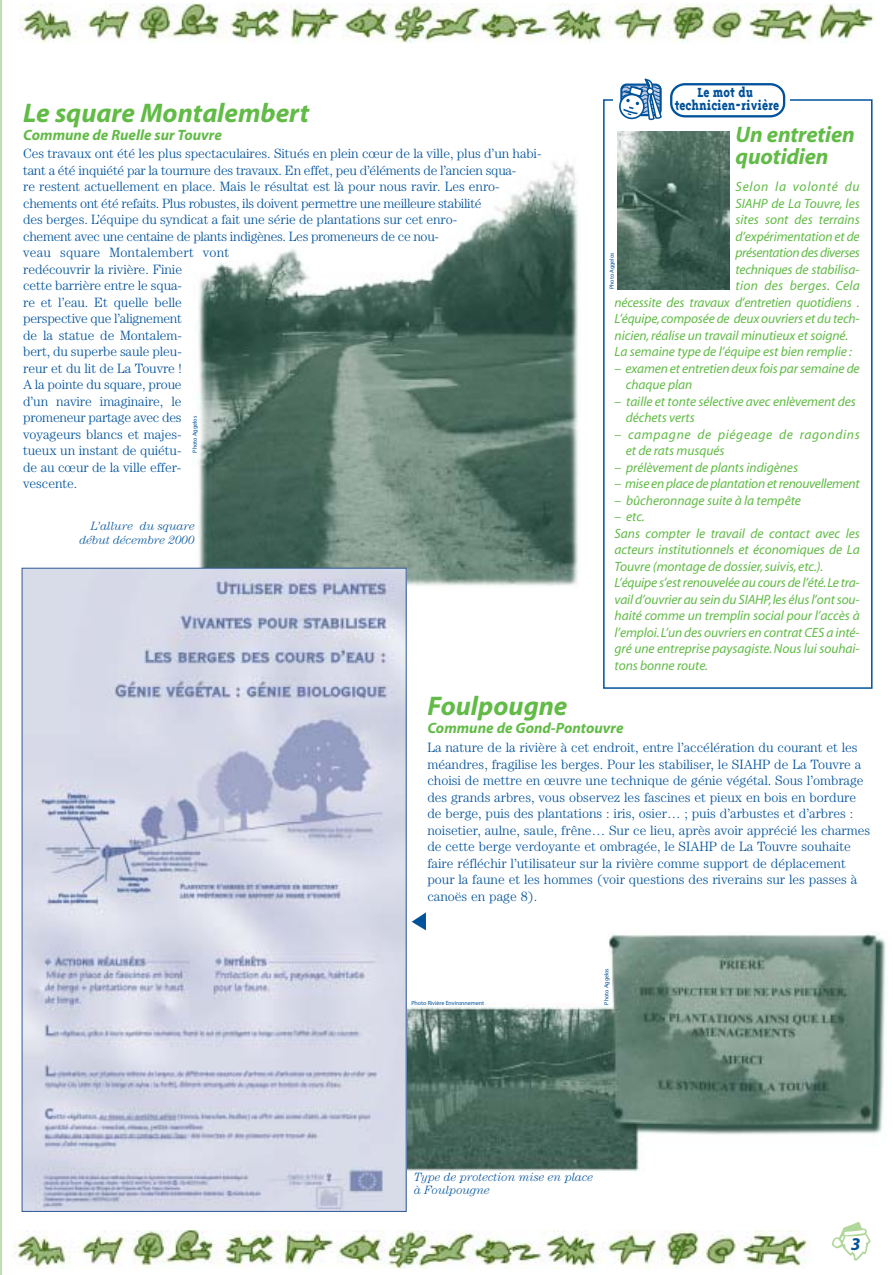
<style>
.page{position:relative;width:893px;height:1275px;background:#fff}
.page>*{position:absolute;margin:0;border:0;box-sizing:border-box;transform-origin:0 0}
.t1{font:italic 700 27px "Myriad";color:#61bb46}
.t2{font:italic 700 22.5px/22.5px "Myriad";letter-spacing:-.005em;color:#61bb46}
.t3{font:italic 700 18px "Myriad";color:#00529b}
.t4{font:800 15.15px/12.9px "Triplex Serif";color:#00529b;text-align:center;scale:.84 1}
.t5{font:italic 700 15px "Myriad";color:#61bb46}
.t6{font:300 13.5px/16.5px "Century";letter-spacing:-.005em;color:#00529b}
.t7{font:italic 13.5px/16.5px "Myriad";letter-spacing:-.005em;color:#61bb46}
.t8{font:italic 13.5px/16.5px "Myriad";letter-spacing:.045em;color:#61bb46}
.t9{font:italic 13.5px "Myriad";letter-spacing:-.03em;color:#61bb46}
.t10{font:italic 13.5px "Myriad";letter-spacing:.02em;color:#61bb46}
.t11{font:italic 13.5px "Myriad";letter-spacing:.055em;color:#61bb46}
.t12{font:italic 300 12px/13.5px "Century";letter-spacing:-.005em;color:#00529b}
.t13{font:6px "Myriad";letter-spacing:-.005em;color:#00529b}
</style>
<div class="page">
<img style="left:192px;top:162px;width:386px;height:427px">
<img style="left:406px;top:931px;width:480px;height:243px">
<svg style="left:831px;top:1222px;width:39px;height:39px"></svg>
<img style="left:18px;top:4px;width:856px;height:39px">
<img style="left:12px;top:1230px;width:797px;height:39px">
<div style="left:603px;top:99px;width:269px;height:590px;border:2px solid #00529b"></div>
<div style="left:613px;top:75px;width:177px;height:51px;background:#fff"></div>
<svg style="left:617px;top:78px;width:45px;height:54px"></svg>
<div style="left:670px;top:83px;width:115px;height:34px;background:#fff;border:2px solid #00529b;border-radius:13px"></div>
<img style="left:617px;top:132px;width:112px;height:157px">
<img style="left:24px;top:570px;width:380px;height:640px">
<svg style="left:411px;top:912px;width:15px;height:18px"></svg>
<div style="left:74px;top:520px;width:122px;height:30px;background:#fff"></div>
<hr style="left:0;top:0;width:1px;height:1275px;background:#bfdfae">
<h1 class="t1" style="left:23px;top:103px;width:287px">Le square Montalembert</h1>
<p class="t5" style="left:23px;top:129px;width:200px">Commune de Ruelle sur Touvre</p>
<p class="t6" style="left:23px;top:146px;width:520px">Ces travaux ont été les plus spectaculaires. Situés en plein cœur de la ville, plus d’un habi&shy;tant a été inquiété par la tournure des travaux. En effet, peu d’éléments de l’ancien squa-<br>re restent actuellement en place. Mais le résultat est là pour nous ravir. Les enro&shy;chements ont été refaits. Plus robustes, ils doivent permettre une meilleure stabilité<br>des berges. L’équipe du syndicat a fait une série de plantations sur cet enro-<br>chement avec une centaine de plants indigènes. Les promeneurs de ce nou-<br>veau square Montalembert vont<br>redécouvrir la rivière. Finie<br>cette barrière entre le squa-<br>re et l’eau. Et quelle belle<br>perspective que l’alignement<br>de la statue de Montalem-<br>bert, du superbe saule pleu-<br>reur et du lit de La Touvre !<br>A la pointe du square, proue<br>d’un navire imaginaire, le<br>promeneur partage avec des<br>voyageurs blancs et majes-<br>tueux un instant de quiétu-<br>de au cœur de la ville effer-<br>vescente.</p>
<p class="t13" style="left:193px;top:453px;width:38px;rotate:-90deg">Photo Aggelos</p>
<p class="t12" style="left:79px;top:520px;width:117px;text-align:right">L’allure du square début décembre 2000</p>
<p class="t4" style="left:674px;top:88px;width:126px">Le mot du technicien-rivière</p>
<h2 class="t2" style="left:735px;top:125px;width:121px">Un entretien quotidien</h2>
<p class="t11" style="left:735px;top:181px;width:126px">Selon la volonté du</p>
<p class="t7" style="left:735px;top:196px;width:126px">SIAHP de La Touvre, les</p>
<p class="t7" style="left:735px;top:212px;width:126px">sites sont des terrains</p>
<p class="t7" style="left:735px;top:229px;width:126px">d’expérimentation et de</p>
<p class="t9" style="left:735px;top:247px;width:126px">présentation des diverses</p>
<p class="t7" style="left:735px;top:262px;width:126px">techniques de stabilisa-</p>
<p class="t10" style="left:735px;top:280px;width:126px">tion des berges. Cela</p>
<p class="t7" style="left:614px;top:295px;width:247px">nécessite des travaux d’entretien quotidiens .</p>
<p class="t7" style="left:614px;top:311px;width:247px">L’équipe,composée de deux ouvriers et du tech-</p>
<p class="t7" style="left:614px;top:328px;width:235px">nicien, réalise un travail minutieux et soigné.</p>
<p class="t7" style="left:614px;top:344px;width:239px">La semaine type de l’équipe est bien remplie :</p>
<p class="t7" style="left:625px;top:361px;width:235px;text-indent:-11px">– examen et entretien deux fois par semaine de chaque plan</p>
<p class="t7" style="left:625px;top:394px;width:232px;text-indent:-11px">– taille et tonte sélective avec enlèvement des déchets verts</p>
<p class="t8" style="left:625px;top:427px;width:235px;text-indent:-11px">– campagne de piégeage de ragondins et de rats musqués</p>
<p class="t7" style="left:614px;top:460px;width:185px">– prélèvement de plants indigènes</p>
<p class="t7" style="left:614px;top:476px;width:247px">– mise en place de plantation et renouvellement</p>
<p class="t7" style="left:614px;top:493px;width:188px">– bûcheronnage suite à la tempête</p>
<p class="t7" style="left:614px;top:509px;width:247px">– etc.<br>Sans compter le travail de contact avec les acteurs institutionnels et économiques de La Touvre (montage de dossier, suivis, etc.).<br>L’équipe s’est renouvelée au cours de l’été.Le tra&shy;vail d’ouvrier au sein du SIAHP,les élus l’ont sou&shy;haité comme un tremplin social pour l’accès à l’emploi.L’un des ouvriers en contrat CES a inté&shy;gré une entreprise paysagiste. Nous lui souhai&shy;tons bonne route.</p>
<p class="t13" style="left:609px;top:289px;width:38px;rotate:-90deg">Photo Aggelos</p>
<h1 class="t1" style="left:427px;top:696px;width:142px">Foulpougne</h1>
<p class="t5" style="left:427px;top:722px;width:198px">Commune de Gond-Pontouvre</p>
<p class="t6" style="left:427px;top:740px;width:444px">La nature de la rivière à cet endroit, entre l’accélération du courant et les méandres, fragilise les berges. Pour les stabiliser, le SIAHP de La Touvre a choisi de mettre en œuvre une technique de génie végétal. Sous l’ombrage des grands arbres, vous observez les fascines et pieux en bois en bordure de berge, puis des plantations : iris, osier… ; puis d’arbustes et d’arbres : noisetier, aulne, saule, frêne… Sur ce lieu, après avoir apprécié les charmes de cette berge verdoyante et ombragée, le SIAHP de La Touvre souhaite faire réfléchir l’utilisateur sur la rivière comme support de déplacement pour la faune et les hommes (voir questions des riverains sur les passes à canoës en page 8).</p>
<p class="t13" style="left:411px;top:1001px;width:74px">Photo Rivière Environnement</p>
<p class="t13" style="left:604px;top:1005px;width:38px;rotate:-90deg">Photo Aggelos</p>
<p class="t12" style="left:414px;top:1171px;width:180px">Type de protection mise en place à Foulpougne</p>
<h3 class="t3" style="left:850px;top:1238px;width:11px">3</h3>
</div>
